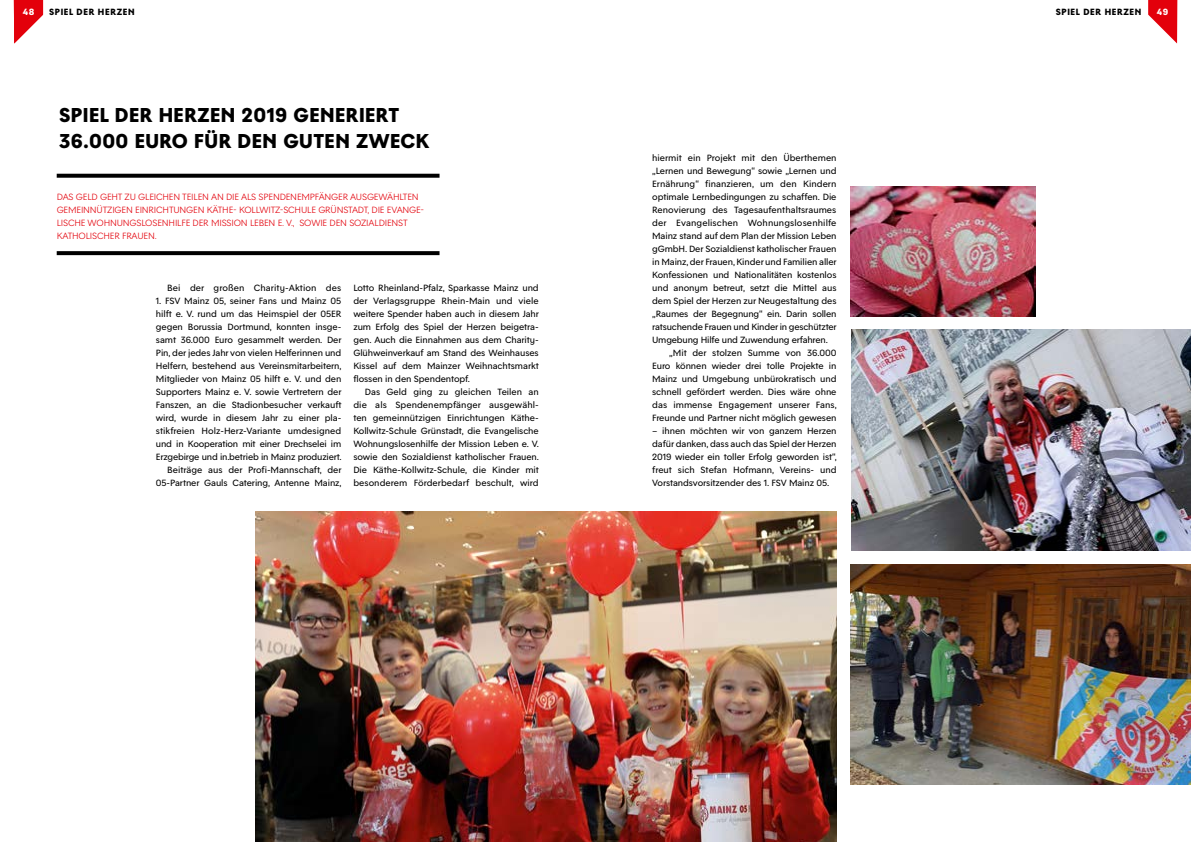
<style>
.page{position:relative;width:1191px;height:842px;background:#fff}
.page>*{position:absolute;margin:0;border:0;box-sizing:border-box;transform-origin:0 0}
.t1{font:700 20px/26px "M05 Headline";letter-spacing:.02em;color:#000}
.t2{font:9px/13px "M05 Text";letter-spacing:-.01em;color:#000;text-align:justify}
.t3{font:300 9px/13px "M05 Text";letter-spacing:-.02em;color:#e3000b}
.t4{font:9px "M05 Text";letter-spacing:.01em;color:#000}
.t5{font:700 9px "M05 Headline";letter-spacing:.07em;color:#000}
.t6{font:700 9px "M05 Headline";color:#fff}
</style>
<div class="page">
<svg style="left:57px;top:174px;width:382px;height:4px;background:#121212"></svg>
<svg style="left:57px;top:251px;width:382px;height:4px;background:#080808"></svg>
<img style="left:255px;top:512px;width:581px;height:330px">
<svg style="left:14px;top:0;width:29px;height:44px"></svg>
<svg style="left:1148px;top:0;width:29px;height:44px"></svg>
<img style="left:850px;top:187px;width:185px;height:130px">
<img style="left:850px;top:565px;width:341px;height:220px">
<img style="left:851px;top:330px;width:340px;height:221px">
<p class="t6" style="left:23px;top:7px;width:13px">48</p>
<p class="t5" style="left:1055px;top:7px;width:87px">SPIEL DER HERZEN</p>
<p class="t6" style="left:1156px;top:7px;width:13px">49</p>
<p class="t5" style="left:49px;top:7px;width:87px">SPIEL DER HERZEN</p>
<h1 class="t1" style="left:59px;top:101px;width:371px">SPIEL DER HERZEN 2019 GENERIERT<br>36.000 EURO FÜR DEN GUTEN ZWECK</h1>
<p class="t3" style="left:57px;top:190px;width:369px">DAS GELD GEHT ZU GLEICHEN TEILEN AN DIE ALS SPENDENEMPFÄNGER AUSGEWÄHLTEN GEMEINNÜTZIGEN EINRICHTUNGEN KÄTHE- KOLLWITZ-SCHULE GRÜNSTADT, DIE EVANGE-LISCHE WOHNUNGSLOSENHILFE DER MISSION LEBEN E. V., SOWIE DEN SOZIALDIENST KATHOLISCHER FRAUEN.</p>
<p class="t4" style="left:167px;top:282px;width:176px">Bei der großen Charity-Aktion des</p>
<p class="t2" style="left:156px;top:294px;width:187px;text-align:right">1. FSV Mainz 05, seiner Fans und Mainz 05 hilft e. V. rund um das Heimspiel der 05ER gegen Borussia Dortmund, konnten insge&shy;samt 36.000 Euro gesammelt werden. Der Pin, der jedes Jahr von vielen Helferinnen und Helfern, bestehend aus Vereinsmitarbeitern, Mitglieder von Mainz 05 hilft e. V. und den Supporters Mainz e. V. sowie Vertretern der Fanszen, an die Stadionbesucher verkauft wird, wurde in diesem Jahr zu einer pla&shy;stikfreien Holz-Herz-Variante umdesigned und in Kooperation mit einer Drechselei im Erzgebirge und in.betrieb in Mainz produziert.<br>Beiträge aus der Profi-Mannschaft, der 05-Partner Gauls Catering, Antenne Mainz,</p>
<p class="t2" style="left:353px;top:281px;width:187px">Lotto Rheinland-Pfalz, Sparkasse Mainz und der Verlagsgruppe Rhein-Main und viele weitere Spender haben auch in diesem Jahr zum Erfolg des Spiel der Herzen beigetra&shy;gen. Auch die Einnahmen aus dem Charity-Glühweinverkauf am Stand des Weinhauses Kissel auf dem Mainzer Weihnachtsmarkt flossen in den Spendentopf.</p>
<p class="t2" style="left:353px;top:385px;width:187px;text-indent:11px">Das Geld ging zu gleichen Teilen an die als Spendenempfänger ausgewähl&shy;ten gemeinnützigen Einrichtungen Käthe-Kollwitz-Schule Grünstadt, die Evangelische Wohnungslosenhilfe der Mission Leben e. V. sowie den Sozialdienst katholischer Frauen.<br>Die Käthe-Kollwitz-Schule, die Kinder mit besonderem Förderbedarf beschult, wird</p>
<p class="t2" style="left:652px;top:151px;width:186px">hiermit ein Projekt mit den Überthemen</p>
<p class="t2" style="left:652px;top:164px;width:186px">„Lernen und Bewegung“ sowie „Lernen und</p>
<p class="t2" style="left:652px;top:177px;width:186px">Ernährung“ finanzieren, um den Kindern</p>
<p class="t2" style="left:652px;top:190px;width:186px">optimale Lernbedingungen zu schaffen. Die</p>
<p class="t2" style="left:652px;top:203px;width:186px">Renovierung des Tagesaufenthaltsraumes</p>
<p class="t4" style="left:652px;top:217px;width:186px">der Evangelischen Wohnungslosenhilfe</p>
<p class="t2" style="left:652px;top:229px;width:186px">Mainz stand auf dem Plan der Mission Leben</p>
<p class="t2" style="left:652px;top:242px;width:186px">gGmbH. Der Sozialdienst katholischer Frauen</p>
<p class="t2" style="left:652px;top:255px;width:186px">in Mainz, der Frauen, Kinder und Familien aller</p>
<p class="t2" style="left:652px;top:268px;width:186px">Konfessionen und Nationalitäten kostenlos</p>
<p class="t2" style="left:652px;top:281px;width:186px">und anonym betreut, setzt die Mittel aus</p>
<p class="t2" style="left:652px;top:294px;width:186px">dem Spiel der Herzen zur Neugestaltung des</p>
<p class="t2" style="left:652px;top:307px;width:186px">„Raumes der Begegnung“ ein. Darin sollen</p>
<p class="t2" style="left:652px;top:320px;width:186px">ratsuchende Frauen und Kinder in geschützter</p>
<p class="t2" style="left:652px;top:333px;width:177px">Umgebung Hilfe und Zuwendung erfahren.</p>
<p class="t2" style="left:669px;top:346px;width:169px">„Mit der stolzen Summe von 36.000</p>
<p class="t2" style="left:652px;top:359px;width:186px">Euro können wieder drei tolle Projekte in</p>
<p class="t2" style="left:652px;top:372px;width:186px">Mainz und Umgebung unbürokratisch und</p>
<p class="t2" style="left:652px;top:385px;width:186px">schnell gefördert werden. Dies wäre ohne</p>
<p class="t2" style="left:652px;top:398px;width:186px">das immense Engagement unserer Fans,</p>
<p class="t2" style="left:652px;top:411px;width:186px">Freunde und Partner nicht möglich gewesen</p>
<p class="t2" style="left:652px;top:424px;width:186px">– ihnen möchten wir von ganzem Herzen dafür danken, dass auch das Spiel der Herzen 2019 wieder ein toller Erfolg geworden ist“, freut sich Stefan Hofmann, Vereins- und Vorstandsvorsitzender des 1. FSV Mainz 05.</p>
</div>
